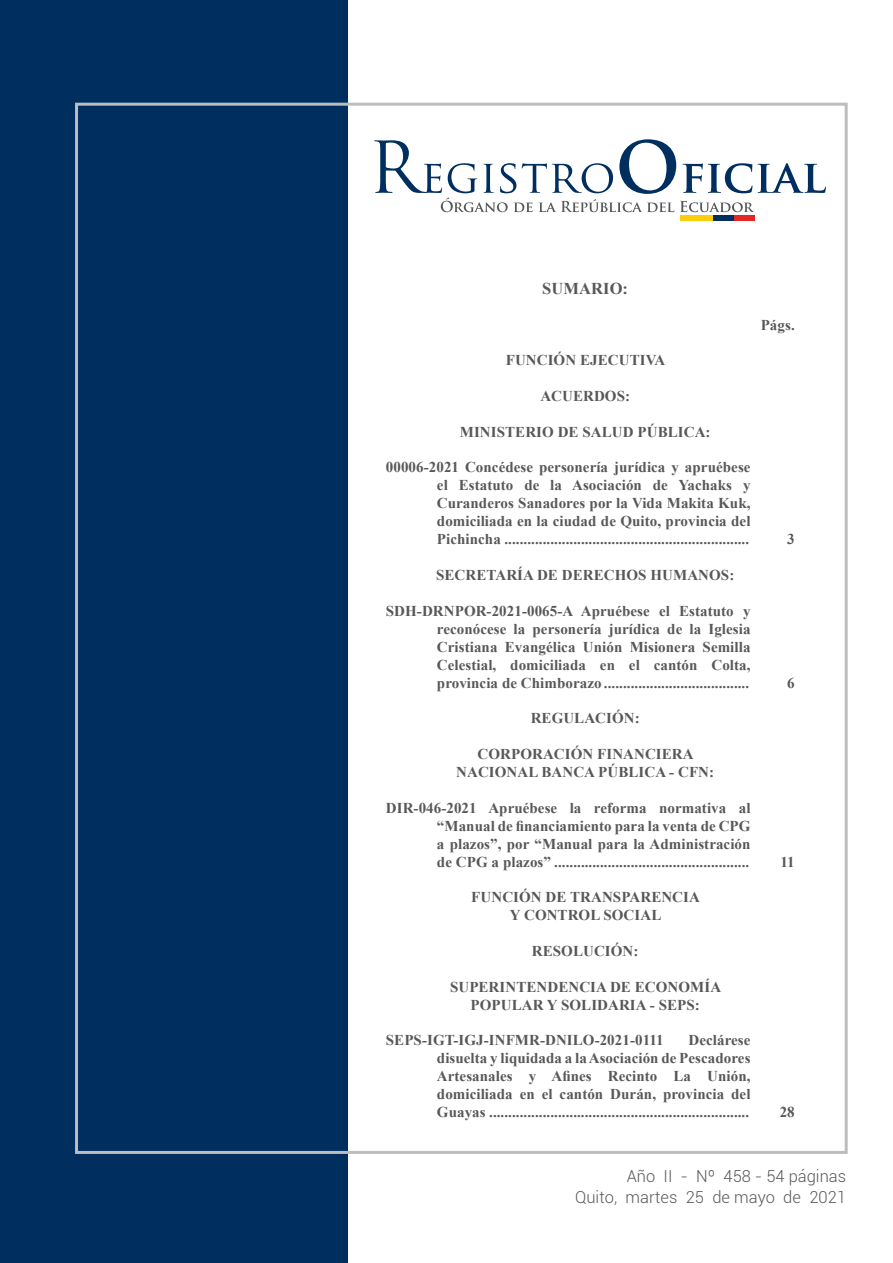
<style>
.page{position:relative;width:893px;height:1263px;background:#fff}
.page>*{position:absolute;margin:0;border:0;box-sizing:border-box;transform-origin:0 0}
.t1{font:300 16.5px "Roboto";letter-spacing:.005em;color:#57585a}
.Sumario_Title{font:700 16.5px "Times New Roman";letter-spacing:.005em;color:#57585a}
.Sumario_Tab_1{font:700 15px/18px "Times New Roman";letter-spacing:.005em;color:#57585a;text-align:justify}
.Sumario_Center{font:700 15px/18px "Times New Roman";letter-spacing:.005em;color:#57585a;text-align:center}
.Sumario_Numero{font:700 15px "Times New Roman";letter-spacing:.005em;color:#57585a}
</style>
<div class="page">
<div style="left:0;top:0;width:348px;height:1263px;background:#002e5e"></div>
<svg style="left:374px;top:139px;width:452px;height:73px"></svg>
<div style="left:680px;top:216px;width:34px;height:5px;background:#fccd0a"></div>
<div style="left:714px;top:216px;width:20px;height:5px;background:#002e5e"></div>
<div style="left:734px;top:216px;width:20px;height:5px;background:#e42625"></div>
<p class="Sumario_Title" style="left:542px;top:277px;width:87px">SUMARIO:</p>
<p class="Sumario_Center" style="left:506px;top:351px;width:161px">FUNCIÓN EJECUTIVA</p>
<p class="Sumario_Center" style="left:540px;top:387px;width:91px">ACUERDOS:</p>
<p class="Sumario_Center" style="left:460px;top:422px;width:252px">MINISTERIO DE SALUD PÚBLICA:</p>
<p class="Sumario_Tab_1" style="left:437px;top:458px;width:315px;text-indent:-51px">00006-2021 Concédese personería jurídica y apruébese el Estatuto de la Asociación de Yachaks y Curanderos Sanadores por la Vida Makita Kuk, domiciliada en la ciudad de Quito, provincia del Pichincha ................................................................</p>
<p class="Sumario_Center" style="left:436px;top:566px;width:300px">SECRETARÍA DE DERECHOS HUMANOS:</p>
<p class="Sumario_Tab_1" style="left:437px;top:601px;width:315px;text-indent:-51px">SDH-DRNPOR-2021-0065-A Apruébese el Estatuto y reconócese la personería jurídica de la Iglesia Cristiana Evangélica Unión Misionera Semilla Celestial, domiciliada en el cantón Colta, provincia de Chimborazo ......................................</p>
<p class="Sumario_Center" style="left:531px;top:709px;width:111px">REGULACIÓN:</p>
<p class="Sumario_Center" style="left:456px;top:745px;width:259px">CORPORACIÓN FINANCIERA<br>NACIONAL BANCA PÚBLICA - CFN:</p>
<p class="Sumario_Tab_1" style="left:437px;top:798px;width:315px;text-indent:-51px">DIR-046-2021 Apruébese la reforma normativa al “Manual de financiamiento para la venta de CPG a plazos”, por “Manual para la Administración de CPG a plazos” ...................................................</p>
<p class="Sumario_Center" style="left:471px;top:888px;width:230px">FUNCIÓN DE TRANSPARENCIA<br>Y CONTROL SOCIAL</p>
<p class="Sumario_Center" style="left:532px;top:942px;width:108px">RESOLUCIÓN:</p>
<p class="Sumario_Center" style="left:450px;top:977px;width:273px">SUPERINTENDENCIA DE ECONOMÍA<br>POPULAR Y SOLIDARIA - SEPS:</p>
<p class="Sumario_Tab_1" style="left:386px;top:1031px;width:279px">SEPS-IGT-IGJ-INFMR-DNILO-2021-0111</p>
<p class="Sumario_Tab_1" style="left:437px;top:1031px;width:315px;text-indent:252px">Declárese disuelta y liquidada a la Asociación de Pescadores Artesanales y Afines Recinto La Unión, domiciliada en el cantón Durán, provincia del Guayas ....................................................................</p>
<p class="Sumario_Numero" style="left:761px;top:314px;width:36px">Págs.</p>
<p class="Sumario_Numero" style="left:787px;top:529px;width:9px">3</p>
<p class="Sumario_Numero" style="left:787px;top:672px;width:9px">6</p>
<p class="Sumario_Numero" style="left:780px;top:851px;width:16px">11</p>
<p class="Sumario_Numero" style="left:780px;top:1102px;width:17px">28</p>
<p class="t1" style="left:627px;top:1165px;width:221px">Año II - Nº 458 - 54 páginas</p>
<p class="t1" style="left:575px;top:1185px;width:273px">Quito, martes 25 de mayo de 2021</p>
</div>
